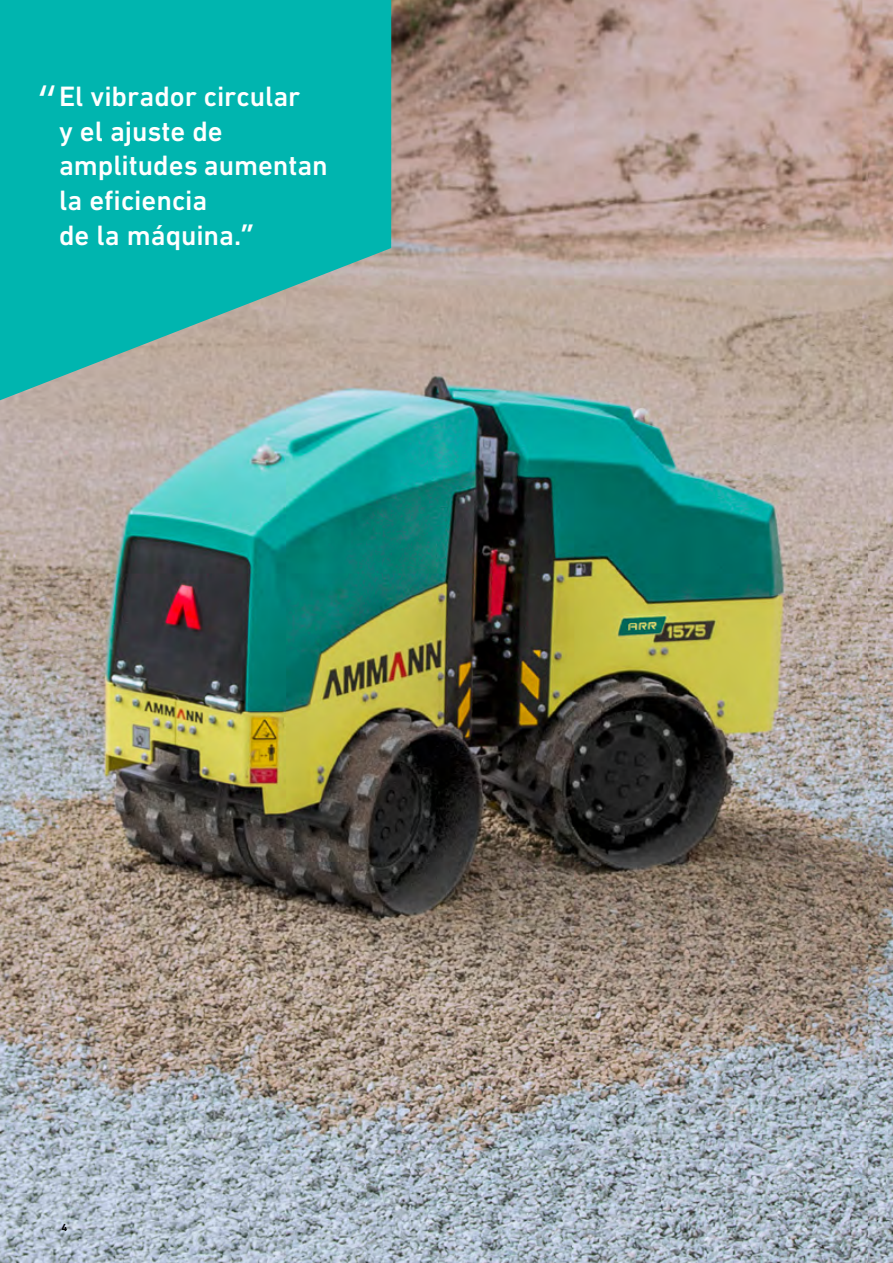
<style>
.page{position:relative;width:893px;height:1263px;background:#fff}
.page>*{position:absolute;margin:0;border:0;box-sizing:border-box;transform-origin:0 0}
.t1{font:48px "Frutiger Next LTW1 G";color:#fff}
.t2{font:500 28.5px/34.5px "DIN Next LT Pro";letter-spacing:-.005em;color:#fff}
.t3{font:700 10.5px "DIN Next LT Pro";color:#000}
.s1{font-family:"Frutiger Next LTW1 G";font-weight:700}
</style>
<div class="page">
<img style="left:0;top:0;width:893px;height:1263px">
<svg style="left:0;top:0;width:391px;height:400px;background:#23b3ac"></svg>
<h1 class="t1" style="left:38px;top:76px;width:23px">“</h1>
<p class="t2" style="left:59px;top:79px;width:270px">El vibrador circular<br>y el ajuste de amplitudes aumentan la eficiencia<br>de la máquina.<span class="s1">”</span></p>
<p class="t3" style="left:62px;top:1221px;width:7px">4</p>
</div>
